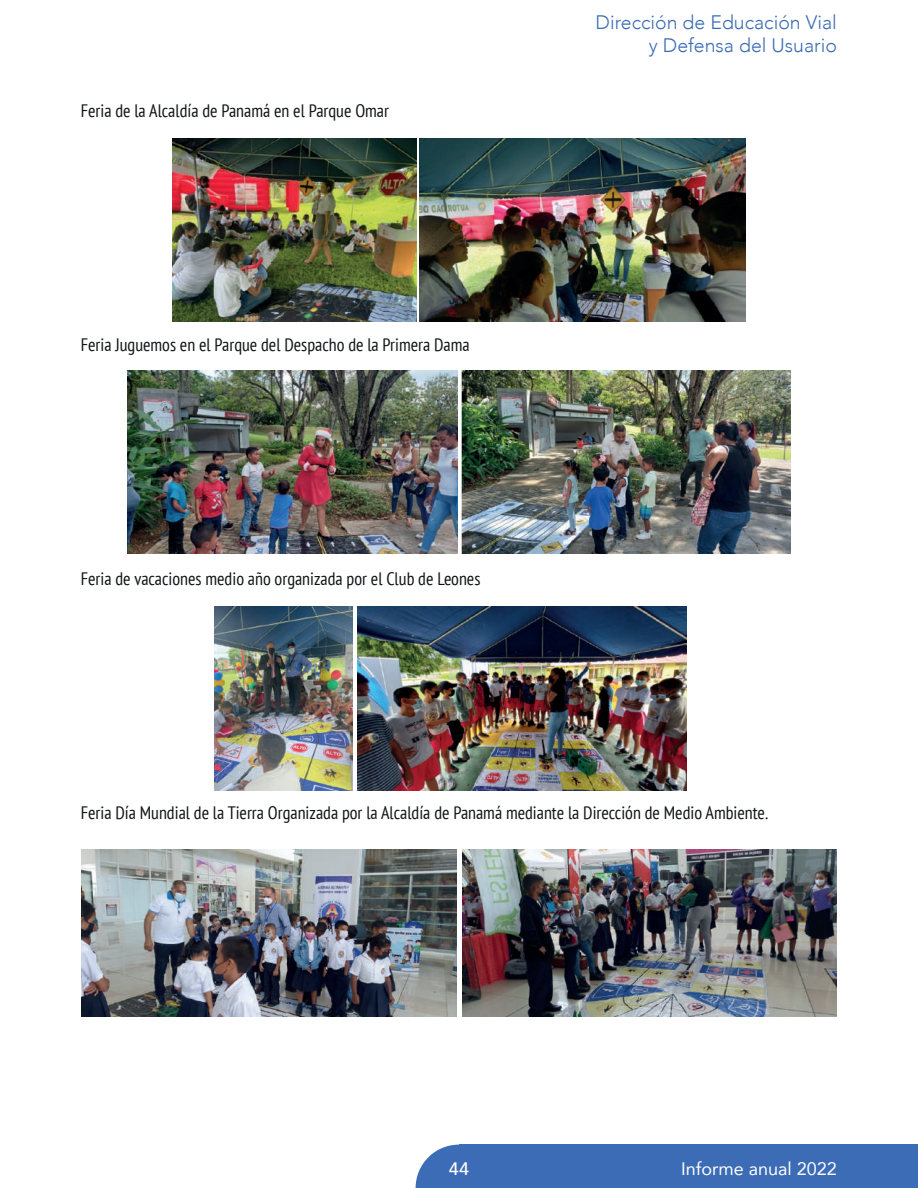
<style>
.page{position:relative;width:918px;height:1188px;background:#fff}
.page>*{position:absolute;margin:0;border:0;box-sizing:border-box;transform-origin:0 0}
.t1{font:300 19.5px/23.4px "Avenir";color:#3c6cb5;text-align:right}
.t2{font:condensed 18px "PT Sans";color:#111416}
.t3{font:18px "Avenir";color:#fff}
.t4{font:500 18px "Avenir";color:#fff}
</style>
<div class="page">
<img style="left:420px;top:138px;width:326px;height:184px">
<img style="left:172px;top:138px;width:244px;height:184px">
<img style="left:128px;top:370px;width:329px;height:184px">
<img style="left:462px;top:370px;width:328px;height:184px">
<img style="left:215px;top:607px;width:137px;height:183px">
<img style="left:358px;top:607px;width:329px;height:183px">
<img style="left:463px;top:849px;width:372px;height:168px">
<img style="left:83px;top:849px;width:373px;height:168px">
<div style="left:459px;top:1145px;width:459px;height:43px;background:#3c6cb5"></div>
<svg style="left:416px;top:1145px;width:43px;height:43px"></svg>
<p class="t2" style="left:81px;top:100px;width:310px">Feria de la Alcaldía de Panamá en el Parque Omar</p>
<p class="t2" style="left:81px;top:334px;width:391px">Feria Juguemos en el Parque del Despacho de la Primera Dama</p>
<p class="t2" style="left:81px;top:568px;width:401px">Feria de vacaciones medio año organizada por el Club de Leones</p>
<p class="t1" style="left:596px;top:11px;width:243px">Dirección de Educación Vial y Defensa del Usuario</p>
<p class="t2" style="left:81px;top:802px;width:689px">Feria Día Mundial de la Tierra Organizada por la Alcaldía de Panamá mediante la Dirección de Medio Ambiente.</p>
<p class="t4" style="left:449px;top:1153px;width:22px">44</p>
<p class="t3" style="left:681px;top:1154px;width:157px">Informe anual 2022</p>
</div>
